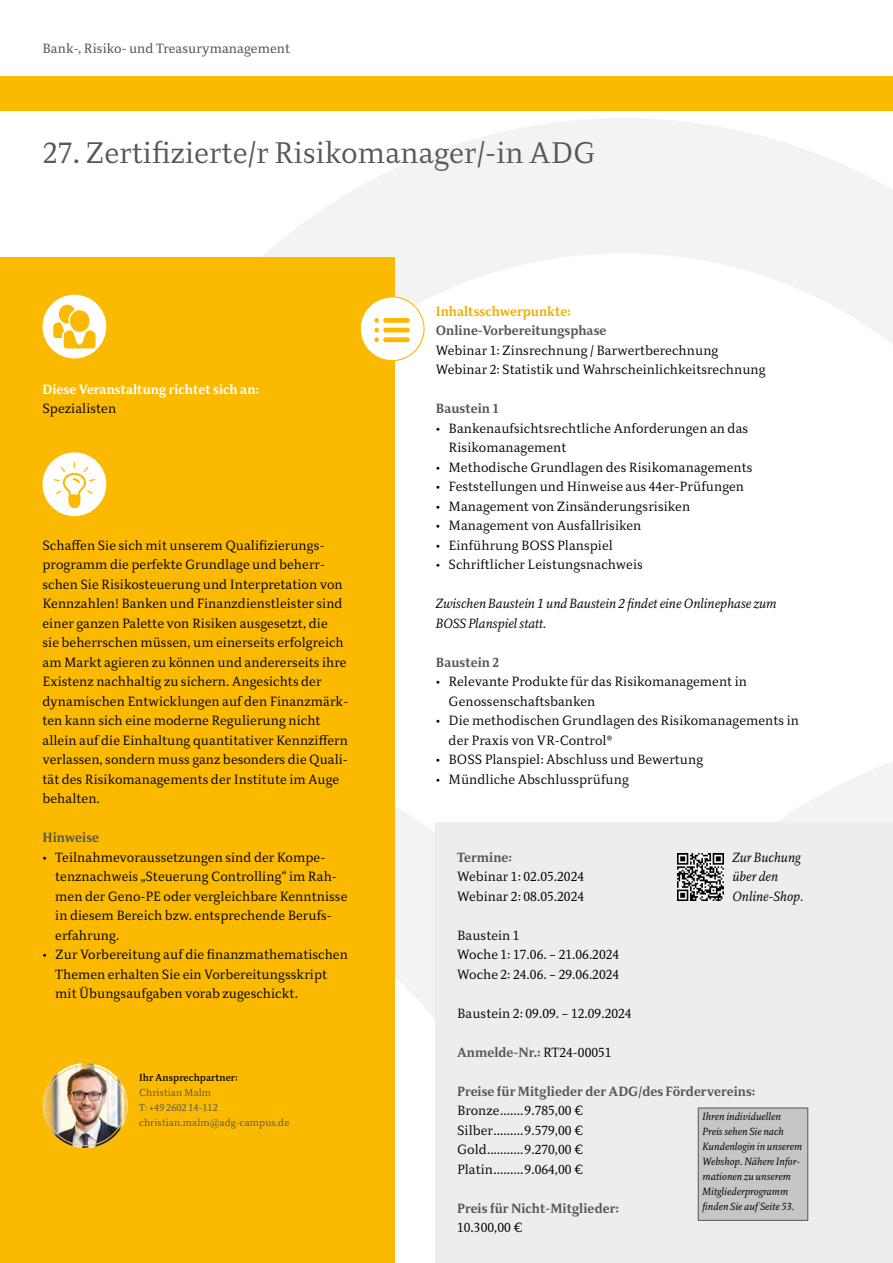
<style>
.page{position:relative;width:893px;height:1263px;background:#fff}
.page>*{position:absolute;margin:0;border:0;box-sizing:border-box;transform-origin:0 0}
.t1{font:300 30px "Diogenes";color:#575756}
.t2{font:300 13.5px/19.5px "Diogenes";color:#000}
.t3{font:700 13.5px "Diogenes";color:#575756}
.t4{font:italic 300 13.5px/19.5px "Diogenes";color:#000}
.t5{font:13.5px "Diogenes";color:#575756}
.t6{font:700 13.5px "Diogenes";color:#fff}
.t7{font:700 13.5px "Diogenes";color:#f0b000}
.t8{font:italic 300 10.5px/15px "Diogenes";color:#000}
.t9{font:300 10.2px/15px "Diogenes";color:#575756}
.t10{font:500 10.2px "Diogenes";color:#000}
.s1{font-weight:900}
.s2{font-weight:300;color:#000}
</style>
<div class="page">
<svg style="left:262px;top:118px;width:631px;height:244px;fill:#f3f3f3"></svg>
<svg style="left:395px;top:762px;width:498px;height:501px"></svg>
<div style="left:0;top:77px;width:893px;height:34px;background:#fbba00"></div>
<div style="left:0;top:257px;width:395px;height:1006px;background:#fbba00"></div>
<div style="left:436px;top:823px;width:457px;height:440px;background:#ededed"></div>
<div style="left:43px;top:295px;width:63px;height:63px;background:#fff;border-radius:50%"></div>
<svg style="left:53px;top:305px;width:42px;height:43px"></svg>
<div style="left:360px;top:297px;width:64px;height:64px;background:#fff;border-radius:50%"></div>
<div style="left:360px;top:296px;width:65px;height:65px;border:1px solid #fbba00;border-radius:50%"></div>
<svg style="left:374px;top:318px;width:36px;height:24px"></svg>
<div style="left:43px;top:452px;width:63px;height:64px;background:#fff;border-radius:50%"></div>
<svg style="left:54px;top:462px;width:41px;height:46px"></svg>
<img style="left:43px;top:1063px;width:85px;height:85px">
<img style="left:677px;top:854px;width:47px;height:47px">
<div style="left:698px;top:1108px;width:110px;height:112px;background:#c6c6c6"></div>
<div style="left:698px;top:1108px;width:110px;height:112px;border:1px solid #575756"></div>
<p class="t5" style="left:43px;top:40px;width:249px">Bank-, Risiko- und Treasurymanagement</p>
<h1 class="t1" style="left:43px;top:136px;width:554px">27. Zertifizierte/r Risikomanager/-in ADG</h1>
<p class="t6" style="left:43px;top:381px;width:218px">Diese Veranstaltung richtet sich an:</p>
<p class="t2" style="left:43px;top:400px;width:75px">Spezialisten</p>
<p class="t2" style="left:43px;top:536px;width:307px">Schaffen Sie sich mit unserem Qualifizierungs&shy;programm die perfekte Grundlage und beherr&shy;schen Sie Risikosteuerung und Interpretation von Kennzahlen! Banken und Finanzdienstleister sind einer ganzen Palette von Risiken ausgesetzt, die<br>sie beherrschen müssen, um einerseits erfolgreich am Markt agieren zu können und andererseits ihre Existenz nachhaltig zu sichern. Angesichts der dynamischen Entwicklungen auf den Finanzmärk&shy;ten kann sich eine moderne Regulierung nicht allein auf die Einhaltung quantitativer Kennziffern verlassen, sondern muss ganz besonders die Quali&shy;tät des Risikomanagements der Institute im Auge behalten.</p>
<p class="t3" style="left:43px;top:830px;width:58px">Hinweise</p>
<p class="t2" style="left:55px;top:848px;width:294px;text-indent:-13px"><span class="s1">•</span> Teilnahmevoraussetzungen sind der Kompe&shy;tenznachweis „Steuerung Controlling“ im Rah&shy;men der Geno-PE oder vergleichbare Kenntnisse in diesem Bereich bzw. entsprechende Berufs&shy;erfahrung.</p>
<p class="t2" style="left:55px;top:945px;width:294px;text-indent:-13px"><span class="s1">•</span> Zur Vorbereitung auf die finanzmathematischen<br>Themen erhalten Sie ein Vorbereitungsskript mit Übungsaufgaben vorab zugeschickt.</p>
<p class="t10" style="left:139px;top:1071px;width:100px">Ihr Ansprechpartner:</p>
<p class="t9" style="left:139px;top:1085px;width:152px">Christian Malm<br>T: +49 2602 14-112 christian.malm@adg-campus.de</p>
<p class="t7" style="left:436px;top:303px;width:137px">Inhaltsschwerpunkte:</p>
<p class="t3" style="left:436px;top:323px;width:172px">Online-Vorbereitungsphase</p>
<p class="t2" style="left:436px;top:341px;width:331px">Webinar 1: Zinsrechnung / Barwertberechnung<br>Webinar 2: Statistik und Wahrscheinlichkeitsrechnung</p>
<p class="t3" style="left:436px;top:401px;width:65px">Baustein 1</p>
<p class="t2" style="left:449px;top:419px;width:301px;text-indent:-13px"><span class="s1">•</span> Bankenaufsichtsrechtliche Anforderungen an das<br>Risikomanagement</p>
<p class="t2" style="left:436px;top:458px;width:318px"><span class="s1">•</span> Methodische Grundlagen des Risikomanagements</p>
<p class="t2" style="left:436px;top:477px;width:310px"><span class="s1">•</span> Feststellungen und Hinweise aus 44er-Prüfungen</p>
<p class="t2" style="left:436px;top:497px;width:256px"><span class="s1">•</span> Management von Zinsänderungsrisiken</p>
<p class="t2" style="left:436px;top:516px;width:207px"><span class="s1">•</span> Management von Ausfallrisiken</p>
<p class="t2" style="left:436px;top:536px;width:179px"><span class="s1">•</span> Einführung BOSS Planspiel</p>
<p class="t2" style="left:436px;top:555px;width:209px"><span class="s1">•</span> Schriftlicher Leistungsnachweis</p>
<p class="t4" style="left:436px;top:594px;width:342px">Zwischen Baustein 1 und Baustein 2 findet eine Onlinephase zum<br>BOSS Planspiel statt.</p>
<p class="t3" style="left:436px;top:654px;width:65px">Baustein 2</p>
<p class="t2" style="left:449px;top:672px;width:300px;text-indent:-13px"><span class="s1">•</span> Relevante Produkte für das Risikomanagement in<br>Genossenschaftsbanken</p>
<p class="t2" style="left:449px;top:711px;width:352px;text-indent:-13px"><span class="s1">•</span> Die methodischen Grundlagen des Risikomanagements in der Praxis von VR-Control®</p>
<p class="t2" style="left:436px;top:750px;width:269px"><span class="s1">•</span> BOSS Planspiel: Abschluss und Bewertung</p>
<p class="t2" style="left:436px;top:770px;width:195px"><span class="s1">•</span> Mündliche Abschlussprüfung</p>
<p class="t4" style="left:732px;top:848px;width:73px">Zur Buchung über den<br>Online-Shop.</p>
<p class="t3" style="left:457px;top:849px;width:56px">Termine:</p>
<p class="t2" style="left:457px;top:868px;width:129px">Webinar 1: 02.05.2024<br>Webinar 2: 08.05.2024</p>
<p class="t2" style="left:457px;top:926px;width:164px">Baustein 1<br>Woche 1: 17.06. – 21.06.2024<br>Woche 2: 24.06. – 29.06.2024</p>
<p class="t2" style="left:457px;top:1004px;width:176px">Baustein 2: 09.09. – 12.09.2024</p>
<p class="t3" style="left:457px;top:1044px;width:156px">Anmelde-Nr.: <span class="s2">RT24-00051</span></p>
<p class="t3" style="left:457px;top:1083px;width:300px">Preise für Mitglieder der ADG/des Fördervereins:</p>
<p class="t2" style="left:457px;top:1101px;width:127px;text-align:justify">Bronze.......9.785,00 € Silber.........9.579,00 € Gold...........9.270,00 € Platin.........9.064,00 €</p>
<p class="t3" style="left:457px;top:1200px;width:163px">Preis für Nicht-Mitglieder:</p>
<p class="t2" style="left:457px;top:1218px;width:67px">10.300,00 €</p>
<p class="t4" style="left:732px;top:887px;width:70px">Zur Buchung</p>
<p class="t8" style="left:703px;top:1109px;width:101px">Ihren individuellen<br>Preis sehen Sie nach<br>Kundenlogin in unserem<br>Webshop. Nähere Infor&shy;mationen zu unserem<br>Mitgliederprogramm finden Sie auf Seite 53.</p>
<p class="t8" style="left:781px;top:1199px;width:14px">XY</p>
</div>
